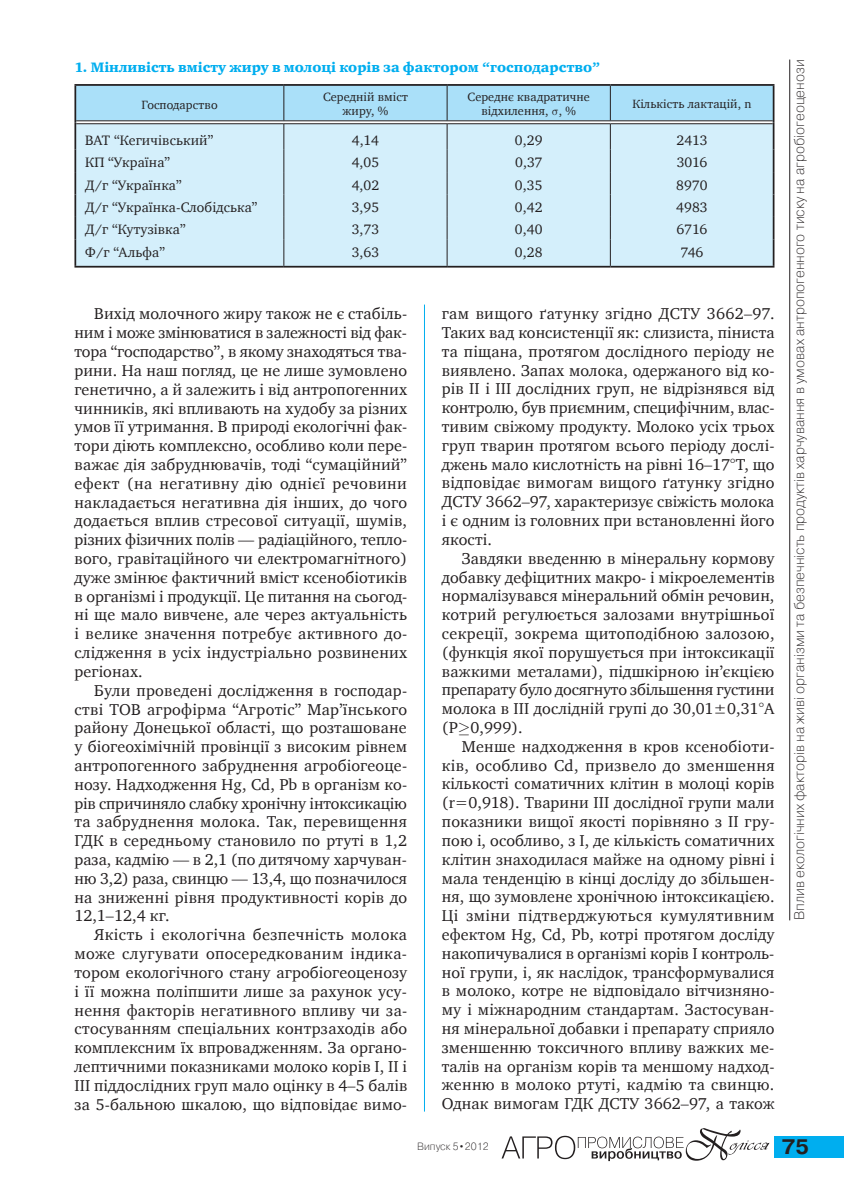
<style>
.page{position:relative;width:844px;height:1191px;background:#fff}
.page>*{position:absolute;margin:0;border:0;box-sizing:border-box;transform-origin:0 0}
.t1{font:700 21px "Pragmatica C";color:#231f20}
.t2{font:16.1px/18.7px "AS Chartis";letter-spacing:.005em;color:#231f20;text-align:justify}
.t3{font:14px "AS Chartis";letter-spacing:.005em;color:#231f20}
.t4{font:14px "Pragmatica Light C";color:#231f20}
.t5{font:14px "Charter Black C";color:#00aeef}
.t6{font:12.25px/14px "AS Chartis";letter-spacing:.005em;color:#231f20;text-align:center}
.t7{font:10.5px "Pragmatica Light C";color:#231f20}
.s1{font-weight:700}
</style>
<div class="page">
<div style="left:774px;top:1136px;width:69px;height:21px;background:#00aeef"></div>
<svg style="left:501px;top:1128px;width:268px;height:33px"></svg>
<hr style="left:424px;top:304px;width:1px;height:807px;background:#00aeef">
<hr style="left:789px;top:60px;width:1px;height:860px;background:#231f20">
<hr style="left:74px;top:84px;width:210px;height:2px;background:#231f20">
<hr style="left:74px;top:86px;width:2px;height:36px;background:#231f20">
<hr style="left:284px;top:84px;width:163px;height:2px;background:#231f20">
<hr style="left:447px;top:84px;width:163px;height:2px;background:#231f20">
<hr style="left:610px;top:84px;width:164px;height:2px;background:#231f20">
<hr style="left:772px;top:86px;width:2px;height:36px;background:#231f20">
<hr style="left:74px;top:122px;width:2px;height:28px;background:#231f20">
<hr style="left:772px;top:122px;width:2px;height:28px;background:#231f20">
<hr style="left:74px;top:150px;width:2px;height:22px;background:#231f20">
<hr style="left:772px;top:150px;width:2px;height:22px;background:#231f20">
<hr style="left:74px;top:172px;width:2px;height:22px;background:#231f20">
<hr style="left:772px;top:172px;width:2px;height:22px;background:#231f20">
<hr style="left:74px;top:194px;width:2px;height:23px;background:#231f20">
<hr style="left:772px;top:194px;width:2px;height:23px;background:#231f20">
<hr style="left:74px;top:217px;width:2px;height:22px;background:#231f20">
<hr style="left:772px;top:217px;width:2px;height:22px;background:#231f20">
<hr style="left:74px;top:239px;width:2px;height:27px;background:#231f20">
<hr style="left:772px;top:239px;width:2px;height:27px;background:#231f20">
<hr style="left:74px;top:266px;width:210px;height:1px;background:#231f20">
<hr style="left:284px;top:266px;width:163px;height:1px;background:#231f20">
<hr style="left:447px;top:266px;width:163px;height:1px;background:#231f20">
<hr style="left:610px;top:266px;width:164px;height:1px;background:#231f20">
<svg style="left:75px;top:85px;width:698px;height:181px;background:#c8e7f5"></svg>
<p class="t5" style="left:74px;top:60px;width:527px">1. Мінливість вмісту жиру в молоці корів за фактором “господарство”</p>
<p class="t6" style="left:141px;top:99px;width:78px">Господарство</p>
<p class="t6" style="left:323px;top:91px;width:86px">Середній вміст жиру, %</p>
<p class="t6" style="left:467px;top:91px;width:124px">Середнє квадратичне відхилення, , %</p>
<p class="t6" style="left:632px;top:98px;width:120px">Кількість лактацій, n</p>
<p class="t3" style="left:85px;top:131px;width:130px">ВАТ “Кегичівський”</p>
<p class="t3" style="left:352px;top:131px;width:29px">4,14</p>
<p class="t3" style="left:515px;top:131px;width:29px">0,29</p>
<p class="t3" style="left:676px;top:131px;width:33px">2413</p>
<p class="t3" style="left:85px;top:153px;width:86px">КП “Україна”</p>
<p class="t3" style="left:351px;top:153px;width:29px">4,05</p>
<p class="t3" style="left:515px;top:153px;width:29px">0,37</p>
<p class="t3" style="left:676px;top:153px;width:32px">3016</p>
<p class="t3" style="left:85px;top:176px;width:98px">Д/г “Українка”</p>
<p class="t3" style="left:351px;top:176px;width:29px">4,02</p>
<p class="t3" style="left:515px;top:176px;width:29px">0,35</p>
<p class="t3" style="left:676px;top:176px;width:33px">8970</p>
<p class="t3" style="left:85px;top:198px;width:174px">Д/г “Українка-Слобідська”</p>
<p class="t3" style="left:351px;top:198px;width:29px">3,95</p>
<p class="t3" style="left:515px;top:198px;width:29px">0,42</p>
<p class="t3" style="left:676px;top:198px;width:33px">4983</p>
<p class="t3" style="left:85px;top:221px;width:102px">Д/г “Кутузівка”</p>
<p class="t3" style="left:351px;top:221px;width:29px">3,73</p>
<p class="t3" style="left:515px;top:221px;width:29px">0,40</p>
<p class="t3" style="left:676px;top:221px;width:32px">6716</p>
<p class="t3" style="left:85px;top:243px;width:81px">Ф/г “Альфа”</p>
<p class="t3" style="left:351px;top:243px;width:29px">3,63</p>
<p class="t3" style="left:515px;top:243px;width:29px">0,28</p>
<p class="t3" style="left:680px;top:243px;width:24px">746</p>
<p class="t2" style="left:74px;top:306px;width:334px;text-indent:20px">Вихід молочного жиру також не є стабіль&shy;ним і може змінюватися в залежності від фак&shy;тора “господарство”, в якому знаходяться тва&shy;рини. На наш погляд, це не лише зумовлено генетично, а й залежить і від антропогенних чинників, які впливають на худобу за різних умов її утримання. В природі екологічні фак&shy;тори діють комплексно, особливо коли пере&shy;важає дія забруднювачів, тоді “сумаційний” ефект (на негативну дію однієї речовини накладається негативна дія інших, до чого додається вплив стресової ситуації, шумів, різних фізичних полів — радіаційного, тепло&shy;вого, гравітаційного чи електромагнітного) дуже змінює фактичний вміст ксенобіотиків в організмі і продукції. Це питання на сьогод&shy;ні ще мало вивчене, але через актуальність і велике значення потребує активного до&shy;слідження в усіх індустріально розвинених регіонах.</p>
<p class="t2" style="left:74px;top:682px;width:334px;text-indent:20px">Були проведені дослідження в господар&shy;стві ТОВ агрофірма “Агротіс” Мар’їнського району Донецької області, що розташоване у біогеохімічній провінції з високим рівнем антропогенного забруднення агробіогеоце&shy;нозу. Надходження Hg, Cd, Pb в організм ко&shy;рів спричиняло слабку хронічну інтоксикацію та забруднення молока. Так, перевищення ГДК в середньому становило по ртуті в 1,2 раза, кадмію — в 2,1 (по дитячому харчуван&shy;ню 3,2) раза, свинцю — 13,4, що позначилося на зниженні рівня продуктивності корів до 12,1–12,4 кг.</p>
<p class="t2" style="left:74px;top:926px;width:334px;text-indent:20px">Якість і екологічна безпечність молока може слугувати опосередкованим індика&shy;тором екологічного стану агробіогеоценозу і її можна поліпшити лише за рахунок усу&shy;нення факторів негативного впливу чи за&shy;стосуванням спеціальних контрзаходів або комплексним їх впровадженням. За органо&shy;лептичними показниками молоко корів І, ІІ і ІІІ піддослідних груп мало оцінку в 4–5 балів за 5-бальною шкалою, що відповідає вимо-</p>
<p class="t2" style="left:441px;top:305px;width:334px">гам вищого ґатунку згідно ДСТУ 3662–97.<br>Таких вад консистенції як: слизиста, піниста та піщана, протягом дослідного періоду не виявлено. Запах молока, одержаного від ко&shy;рів ІІ і ІІІ дослідних груп, не відрізнявся від контролю, був приємним, специфічним, влас&shy;тивим свіжому продукту. Молоко усіх трьох груп тварин протягом всього періоду дослі&shy;джень мало кислотність на рівні 16–17°Т, що відповідає вимогам вищого ґатунку згідно ДСТУ 3662–97, характеризує свіжість молока і є одним із головних при встановленні його якості.</p>
<p class="t2" style="left:441px;top:550px;width:334px;text-indent:20px">Завдяки введенню в мінеральну кормову добавку дефіцитних макро- і мікроелементів нормалізувався мінеральний обмін речовин, котрий регулюється залозами внутрішньої секреції, зокрема щитоподібною залозою, (функція якої порушується при інтоксикації важкими металами), підшкірною ін’єкцією препарату було досягнуто збільшення густини молока в ІІІ дослідній групі до 30,01±0,31°А (Р≥0,999).</p>
<p class="t2" style="left:441px;top:738px;width:334px;text-indent:20px">Менше надходження в кров ксенобіоти&shy;ків, особливо Cd, призвело до зменшення кількості соматичних клітин в молоці корів (r=0,918). Тварини ІІІ дослідної групи мали показники вищої якості порівняно з ІІ гру&shy;пою і, особливо, з І, де кількість соматичних клітин знаходилася майже на одному рівні і мала тенденцію в кінці досліду до збільшен&shy;ня, що зумовлене хронічною інтоксикацією.<br>Ці зміни підтверджуються кумулятивним ефектом Hg, Cd, Pb, котрі протягом досліду накопичувалися в організмі корів І контроль&shy;ної групи, і, як наслідок, трансформувалися в молоко, котре не відповідало вітчизняно&shy;му і міжнародним стандартам. Застосуван&shy;ня мінеральної добавки і препарату сприяло зменшенню токсичного впливу важких ме&shy;талів на організм корів та меншому надход&shy;женню в молоко ртуті, кадмію та свинцю.<br>Однак вимогам ГДК ДСТУ 3662–97, а також</p>
<p class="t4" style="left:791px;top:920px;width:862px;rotate:-90deg">Вплив екологічних факторів на живі організми та безпечність продуктів харчування в умовах антропогенного тиску на агробіогеоценози</p>
<p class="t7" style="left:417px;top:1140px;width:73px">Випуск 5<span class="s1">•</span>2012</p>
<h1 class="t1" style="left:781px;top:1135px;width:29px">75</h1>
</div>
